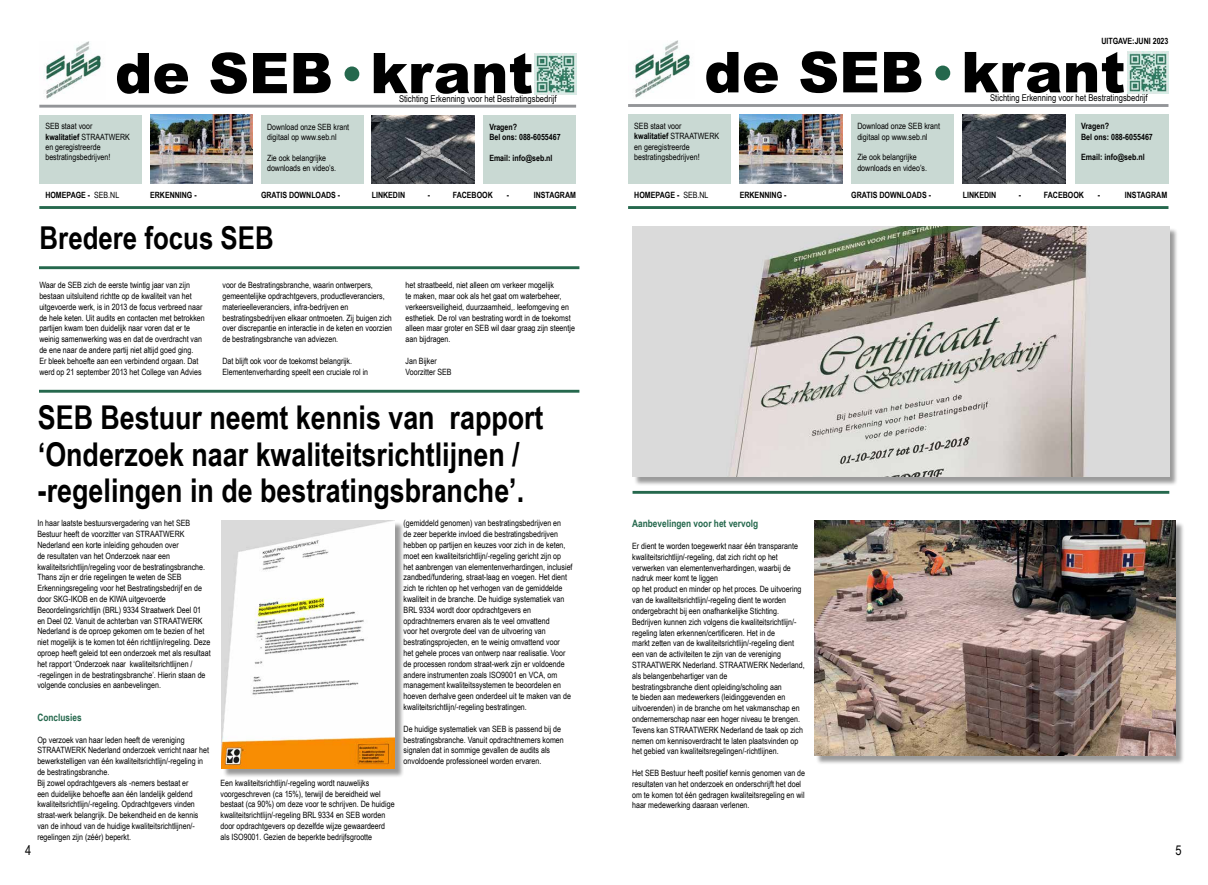
<style>
.page{position:relative;width:1208px;height:885px;background:#fff}
.page>*{position:absolute;margin:0;border:0;box-sizing:border-box;transform-origin:0 0}
.t1{font:900 56.4px "Arial";color:#000}
.t2{font:900 56.03px "Arial";color:#000}
.t3{font:700 32.7px/36.8px "Arial Narrow";color:#000}
.t4{font:700 31.5px "Arial Narrow";color:#000}
.t5{font:13.5px "Arial Narrow";color:#000}
.t6{font:700 10.12px "Arial Narrow";color:#25684d}
.t7{font:9.38px "Arial Narrow";color:#000}
.t8{font:8.62px/10.8px "Arial Narrow";color:#000}
.t9{font:700 8.62px/10.4px "Arial Narrow";color:#000}
.t10{font:8.55px/10.3px "Arial Narrow";color:#000}
.t11{font:700 8.55px/10.3px "Arial Narrow";color:#000}
.s1{font-weight:700}
.s2{font-weight:400}
</style>
<div class="page">
<img style="left:632px;top:40px;width:58px;height:58px">
<div style="left:935px;top:66px;width:15px;height:14px;background:#25684d;border-radius:50%"></div>
<hr style="left:628px;top:206px;width:540px;height:3px;background:#25684d">
<hr style="left:628px;top:104px;width:540px;height:3px;background:#939598">
<hr style="left:39px;top:266px;width:540px;height:3px;background:#25684d">
<div style="left:628px;top:115px;width:103px;height:69px;background:#c9d9d3"></div>
<div style="left:851px;top:115px;width:103px;height:69px;background:#c9d9d3"></div>
<div style="left:1075px;top:114px;width:93px;height:69px;background:#c9d9d3"></div>
<img style="left:739px;top:114px;width:103px;height:69px">
<img style="left:962px;top:115px;width:103px;height:69px">
<img style="left:43px;top:41px;width:58px;height:58px">
<div style="left:344px;top:66px;width:15px;height:15px;background:#25684d;border-radius:50%"></div>
<hr style="left:39px;top:206px;width:537px;height:3px;background:#25684d">
<hr style="left:39px;top:105px;width:537px;height:3px;background:#939598">
<div style="left:39px;top:115px;width:103px;height:69px;background:#c9d9d3"></div>
<div style="left:261px;top:115px;width:102px;height:69px;background:#c9d9d3"></div>
<div style="left:483px;top:115px;width:93px;height:68px;background:#c9d9d3"></div>
<img style="left:150px;top:115px;width:102px;height:68px">
<img style="left:372px;top:115px;width:102px;height:69px">
<img style="left:534px;top:53px;width:42px;height:42px">
<img style="left:1127px;top:52px;width:41px;height:41px">
<hr style="left:632px;top:491px;width:537px;height:2px;background:#25684d">
<div style="left:633px;top:227px;width:545px;height:259px;background:#000;opacity:.4"></div>
<img style="left:632px;top:226px;width:537px;height:250px">
<div style="left:222px;top:521px;width:182px;height:256px;background:#000;opacity:.4"></div>
<img style="left:221px;top:520px;width:174px;height:248px">
<div style="left:815px;top:521px;width:369px;height:243px;background:#000;opacity:.4"></div>
<img style="left:814px;top:520px;width:361px;height:235px">
<hr style="left:39px;top:390px;width:540px;height:2px;background:#25684d">
<h2 class="t2" style="left:115px;top:32px;width:420px">de SEB krant</h2>
<p class="t10" style="left:45px;top:121px;width:86px">SEB staat voor<br><span class="s1">kwalitatief</span> STRAATWERK en geregistreerde bestratingsbedrijven!</p>
<p class="t10" style="left:267px;top:121px;width:84px">Download onze SEB krant digitaal op www.seb.nl</p>
<p class="t7" style="left:399px;top:92px;width:159px">Stichting Erkenning voor het Bestratingsbedrijf</p>
<p class="t11" style="left:489px;top:121px;width:73px">Vragen?<br>Bel ons: 088-6055467</p>
<p class="t11" style="left:489px;top:152px;width:65px">Email: info@seb.nl</p>
<p class="t10" style="left:267px;top:152px;width:71px">Zie ook belangrijke downloads en video’s.</p>
<p class="t11" style="left:45px;top:190px;width:75px">HOMEPAGE - <span class="s2">SEB.NL</span></p>
<p class="t11" style="left:150px;top:190px;width:48px">ERKENNING -</p>
<p class="t11" style="left:261px;top:190px;width:81px">GRATIS DOWNLOADS -</p>
<p class="t11" style="left:372px;top:190px;width:35px">LINKEDIN</p>
<p class="t11" style="left:428px;top:190px;width:4px">-</p>
<p class="t11" style="left:453px;top:190px;width:41px">FACEBOOK</p>
<p class="t11" style="left:507px;top:190px;width:4px">-</p>
<p class="t11" style="left:534px;top:190px;width:44px">INSTAGRAM</p>
<h3 class="t4" style="left:40px;top:214px;width:235px">Bredere focus SEB</h3>
<p class="t8" style="left:39px;top:279px;width:167px">Waar de SEB zich de eerste twintig jaar van zijn bestaan uitsluitend richtte op de kwaliteit van het uitgevoerde werk, is in 2013 de focus verbreed naar de hele keten. Uit audits en contacten met betrokken partijen kwam toen duidelijk naar voren dat er te weinig samenwerking was en dat de overdracht van de ene naar de andere partij niet altijd goed ging.<br>Er bleek behoefte aan een verbindend orgaan. Dat werd op 21 september 2013 het College van Advies</p>
<p class="t8" style="left:222px;top:279px;width:171px">voor de Bestratingsbranche, waarin ontwerpers, gemeentelijke opdrachtgevers, productleveranciers, materieelleveranciers, infra-bedrijven en bestratingsbedrijven elkaar ontmoeten. Zij buigen zich over discrepantie en interactie in de keten en voorzien de bestratingsbranche van adviezen.</p>
<p class="t8" style="left:222px;top:355px;width:147px">Dat blijft ook voor de toekomst belangrijk.<br>Elementenverharding speelt een cruciale rol in</p>
<p class="t8" style="left:405px;top:279px;width:171px">het straatbeeld, niet alleen om verkeer mogelijk<br>te maken, maar ook als het gaat om waterbeheer, verkeersveiligheid, duurzaamheid,. leefomgeving en esthetiek. De rol van bestrating wordt in de toekomst alleen maar groter en SEB wil daar graag zijn steentje aan bijdragen.</p>
<p class="t8" style="left:405px;top:355px;width:48px">Jan Bijker<br>Voorzitter SEB</p>
<h3 class="t3" style="left:38px;top:397px;width:507px">SEB Bestuur neemt kennis van rapport ‘Onderzoek naar kwaliteitsrichtlijnen / -regelingen in de bestratingsbranche’.</h3>
<p class="t8" style="left:37px;top:517px;width:175px">In haar laatste bestuursvergadering van het SEB Bestuur heeft de voorzitter van STRAATWERK Nederland een korte inleiding gehouden over<br>de resultaten van het Onderzoek naar een kwaliteitsrichtlijn/regeling voor de bestratingsbranche.<br>Thans zijn er drie regelingen te weten de SEB Erkenningsregeling voor het Bestratingsbedrijf en de door SKG-IKOB en de KIWA uitgevoerde Beoordelingsrichtlijn (BRL) 9334 Straatwerk Deel 01 en Deel 02. Vanuit de achterban van STRAATWERK Nederland is de oproep gekomen om te bezien of het niet mogelijk is te komen tot één richtlijn/regeling. Deze oproep heeft geleid tot een onderzoek met als resultaat het rapport ‘Onderzoek naar kwaliteitsrichtlijnen / -regelingen in de bestratingsbranche’. Hierin staan de volgende conclusies en aanbevelingen.</p>
<p class="t6" style="left:37px;top:709px;width:46px">Conclusies</p>
<p class="t8" style="left:37px;top:733px;width:173px">Op verzoek van haar leden heeft de vereniging STRAATWERK Nederland onderzoek verricht naar het bewerkstelligen van één kwaliteitsrichtlijn/-regeling in de bestratingsbranche.<br>Bij zowel opdrachtgevers als -nemers bestaat er<br>een duidelijke behoefte aan één landelijk geldend kwaliteitsrichtlijn/-regeling. Opdrachtgevers vinden straat-werk belangrijk. De bekendheid en de kennis van de inhoud van de huidige kwaliteitsrichtlijnen/- regelingen zijn (zéér) beperkt.</p>
<p class="t8" style="left:220px;top:776px;width:176px">Een kwaliteitsrichtlijn/-regeling wordt nauwelijks voorgeschreven (ca 15%), terwijl de bereidheid wel bestaat (ca 90%) om deze voor te schrijven. De huidige kwaliteitsrichtlijn/-regeling BRL 9334 en SEB worden door opdrachtgevers op dezelfde wijze gewaardeerd als ISO9001. Gezien de beperkte bedrijfsgrootte</p>
<p class="t8" style="left:403px;top:517px;width:170px">(gemiddeld genomen) van bestratingsbedrijven en<br>de zeer beperkte invloed die bestratingsbedrijven hebben op partijen en keuzes voor zich in de keten, moet een kwaliteitsrichtlijn/-regeling gericht zijn op het aanbrengen van elementenverhardingen, inclusief zandbed/fundering, straat-laag en voegen. Het dient zich te richten op het verhogen van de gemiddelde kwaliteit in de branche. De huidige systematiek van BRL 9334 wordt door opdrachtgevers en opdrachtnemers ervaren als te veel omvattend<br>voor het overgrote deel van de uitvoering van bestratingsprojecten, en te weinig omvattend voor<br>het gehele proces van ontwerp naar realisatie. Voor de processen rondom straat-werk zijn er voldoende andere instrumenten zoals ISO9001 en VCA, om management kwaliteitssystemen te beoordelen en hoeven derhalve geen onderdeel uit te maken van de kwaliteitsrichtlijn/-regeling bestratingen.</p>
<p class="t8" style="left:403px;top:722px;width:162px">De huidige systematiek van SEB is passend bij de bestratingsbranche. Vanuit opdrachtnemers komen signalen dat in sommige gevallen de audits als onvoldoende professioneel worden ervaren.</p>
<p class="t9" style="left:1101px;top:35px;width:69px">UITGAVE:JUNI 2023</p>
<h1 class="t1" style="left:704px;top:31px;width:423px">de SEB krant</h1>
<p class="t7" style="left:990px;top:91px;width:159px">Stichting Erkenning voor het Bestratingsbedrijf</p>
<p class="t8" style="left:634px;top:120px;width:86px;line-height:10.4px">SEB staat voor<br><span class="s1">kwalitatief</span> STRAATWERK en geregistreerde bestratingsbedrijven!</p>
<p class="t8" style="left:857px;top:121px;width:84px;line-height:10.4px">Download onze SEB krant digitaal op www.seb.nl</p>
<p class="t8" style="left:857px;top:152px;width:71px;line-height:10.4px">Zie ook belangrijke downloads en video’s.</p>
<p class="t9" style="left:1081px;top:121px;width:73px">Vragen?<br>Bel ons: 088-6055467</p>
<p class="t9" style="left:1081px;top:152px;width:65px">Email: info@seb.nl</p>
<p class="t9" style="left:634px;top:189px;width:76px">HOMEPAGE - <span class="s2">SEB.NL</span></p>
<p class="t9" style="left:739px;top:189px;width:48px">ERKENNING -</p>
<p class="t9" style="left:851px;top:189px;width:81px">GRATIS DOWNLOADS -</p>
<p class="t9" style="left:962px;top:189px;width:35px">LINKEDIN</p>
<p class="t9" style="left:1018px;top:189px;width:4px">-</p>
<p class="t9" style="left:1043px;top:189px;width:42px">FACEBOOK</p>
<p class="t9" style="left:1097px;top:189px;width:4px">-</p>
<p class="t9" style="left:1124px;top:189px;width:44px">INSTAGRAM</p>
<p class="t6" style="left:632px;top:516px;width:128px">Aanbevelingen voor het vervolg</p>
<p class="t8" style="left:632px;top:540px;width:174px">Er dient te worden toegewerkt naar één transparante kwaliteitsrichtlijn/-regeling, dat zich richt op het verwerken van elementenverhardingen, waarbij de nadruk meer komt te liggen<br>op het product en minder op het proces. De uitvoering van de kwaliteitsrichtlijn/-regeling dient te worden ondergebracht bij een onafhankelijke Stichting.<br>Bedrijven kunnen zich volgens die kwaliteitsrichtlijn/- regeling laten erkennen/certificeren. Het in de<br>markt zetten van de kwaliteitsrichtlijn/-regeling dient een van de activiteiten te zijn van de vereniging STRAATWERK Nederland. STRAATWERK Nederland, als belangenbehartiger van de<br>bestratingsbranche dient opleiding/scholing aan<br>te bieden aan medewerkers (leidinggevenden en uitvoerenden) in de branche om het vakmanschap en ondernemerschap naar een hoger niveau te brengen.<br>Tevens kan STRAATWERK Nederland de taak op zich nemen om kennisoverdracht te laten plaatsvinden op het gebied van kwaliteitsregelingen/-richtlijnen.</p>
<p class="t8" style="left:632px;top:767px;width:174px">Het SEB Bestuur heeft positief kennis genomen van de resultaten van het onderzoek en onderschrijft het doel om te komen tot één gedragen kwaliteitsregeling en wil haar medewerking daaraan verlenen.</p>
<h3 class="t5" style="left:25px;top:840px;width:8px">4</h3>
<h3 class="t5" style="left:1175px;top:839px;width:8px">5</h3>
</div>
